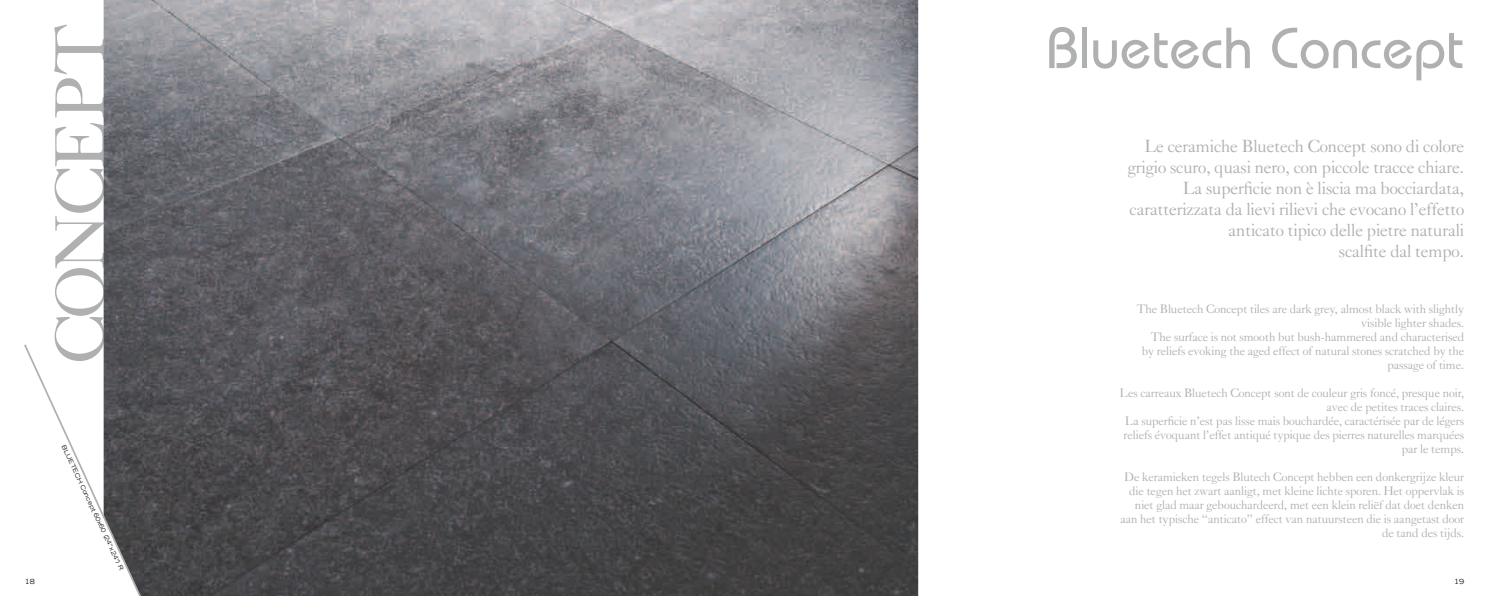
<style>
.page{position:relative;width:1489px;height:596px;background:#fff}
.page>*{position:absolute;margin:0;border:0;box-sizing:border-box;transform-origin:0 0}
.t1{font:70px "Caslon Classico SC";color:#afb0b0}
.t2{font:500 57.75px "Bauhaus IT Cby BT";color:#afb0b0}
.t3{font:17.5px/21px "Caslon Classico";color:#afb0b0;text-align:right}
.t4{font:12.25px/14px "Caslon Classico";color:#afb0b0;text-align:right}
.t5{font:expanded 7px "Trade Gothic LT";color:#151616}
.t6{font:expanded 6.12px "Trade Gothic LT";color:#151616}
</style>
<div class="page">
<img style="left:104px;top:0;width:814px;height:595px">
<svg style="left:24px;top:342px;width:124px;height:253px"></svg>
<h1 class="t1" style="left:37px;top:364px;width:337px;rotate:-90deg">CONCEPT</h1>
<p class="t6" style="left:67px;top:443px;width:140px;rotate:65deg">BLUETECH Concept 60x60 (24”x24”) R</p>
<h2 class="t2" style="left:1045px;top:12px;width:419px">Bluetech Concept</h2>
<p class="t3" style="left:1127px;top:135px;width:338px">Le ceramiche Bluetech Concept sono di colore grigio scuro, quasi nero, con piccole tracce chiare.<br>La superficie non è liscia ma bocciardata, caratterizzata da lievi rilievi che evocano l’effetto anticato tipico delle pietre naturali<br>scalfite dal tempo.</p>
<p class="t4" style="left:1136px;top:302px;width:329px">The Bluetech Concept tiles are dark grey, almost black with slightly visible lighter shades.<br>The surface is not smooth but bush-hammered and characterised by reliefs evoking the aged effect of natural stones scratched by the passage of time.</p>
<p class="t4" style="left:1119px;top:386px;width:346px">Les carreaux Bluetech Concept sont de couleur gris foncé, presque noir, avec de petites traces claires.<br>La superficie n’est pas lisse mais bouchardée, caractérisée par de légers reliefs évoquant l’effet antiqué typique des pierres naturelles marquées par le temps.</p>
<p class="t4" style="left:1120px;top:470px;width:345px">De keramieken tegels Blutech Concept hebben een donkergrijze kleur die tegen het zwart aanligt, met kleine lichte sporen. Het oppervlak is niet glad maar gebouchardeerd, met een klein reliëf dat doet denken aan het typische “anticato” effect van natuursteen die is aangetast door de tand des tijds.</p>
<p class="t5" style="left:25px;top:576px;width:12px">18</p>
<p class="t5" style="left:1453px;top:576px;width:12px">19</p>
</div>
